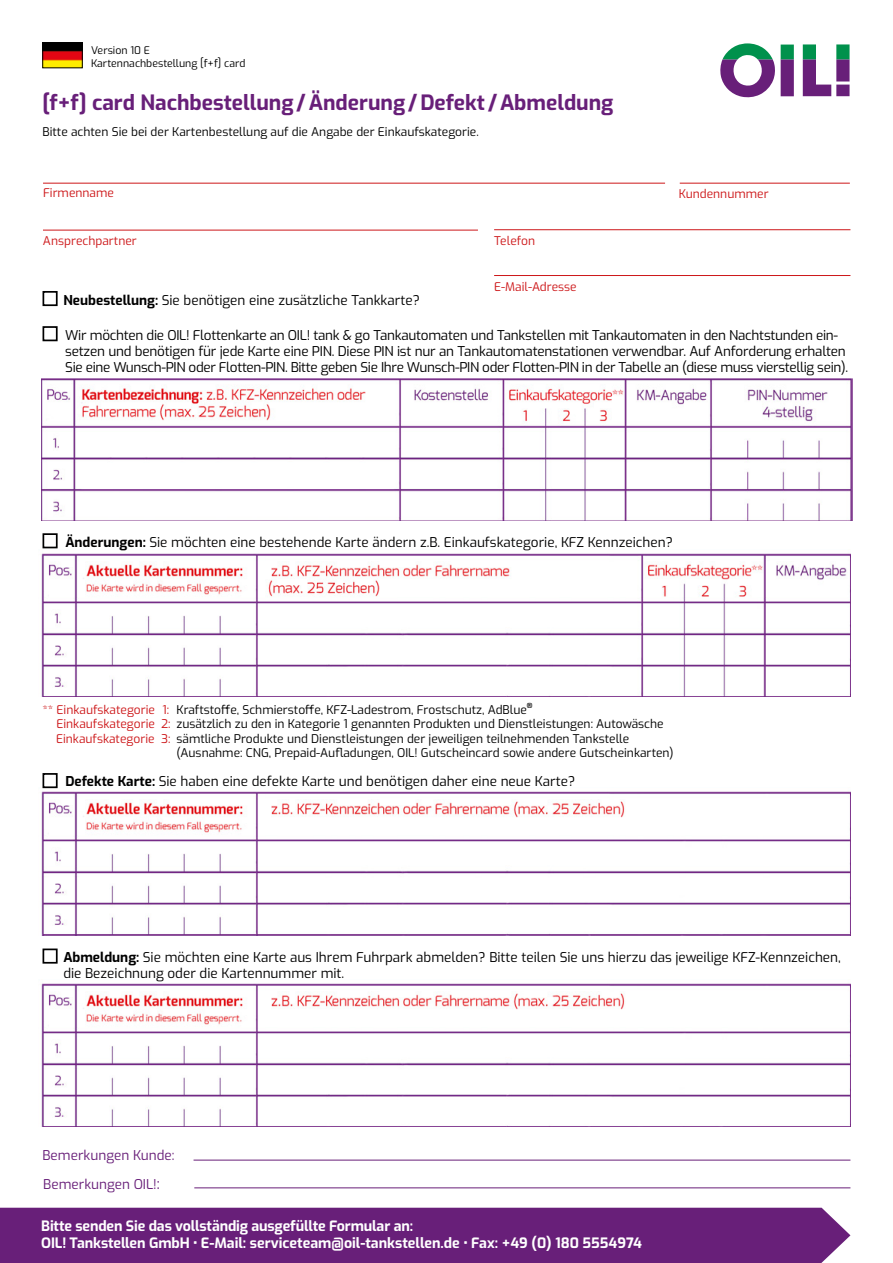
<style>
.page{position:relative;width:893px;height:1263px;background:#fff}
.page>*{position:absolute;margin:0;border:0;box-sizing:border-box;transform-origin:0 0}
.t1{font:700 21px "Exo";color:#681f79}
.t2{font:700 14.25px/17.1px "Exo";letter-spacing:-.01em;color:#fff}
.t3{font:13.5px/16.2px "Exo";letter-spacing:-.015em;color:#000}
.t4{font:13.5px "Exo";color:#681f79}
.t5{font:12px "Exo";color:#000}
.t6{font:12px "Exo";color:#cd1719}
.t7{font:10.5px/12.6px "Exo";color:#000}
.t8{font:700 7.05px "Exo";color:#000}
.s1{font-weight:700}
.s2{color:#cd1719}
.s3{font-size:15px}
</style>
<div class="page">
<div style="left:0;top:1208px;width:850px;height:55px;background:#681f79"></div>
<img style="left:41px;top:983px;width:809px;height:144px">
<hr style="left:194px;top:1187px;width:656px;height:1px;background:#681f79">
<hr style="left:194px;top:1160px;width:656px;height:1px;background:#681f79">
<hr style="left:43px;top:183px;width:622px;height:1px;background:#cd1719">
<hr style="left:43px;top:230px;width:435px;height:1px;background:#cd1719">
<hr style="left:680px;top:183px;width:170px;height:1px;background:#cd1719">
<hr style="left:494px;top:229px;width:356px;height:1px;background:#cd1719">
<hr style="left:494px;top:275px;width:356px;height:1px;background:#cd1719">
<img style="left:41px;top:545px;width:809px;height:152px">
<div style="left:43px;top:533px;width:15px;height:15px;border:2px solid #000"></div>
<div style="left:43px;top:948px;width:15px;height:16px;border:2px solid #000"></div>
<img style="left:41px;top:783px;width:809px;height:152px">
<div style="left:43px;top:773px;width:15px;height:15px;border:2px solid #000"></div>
<svg style="left:835px;top:84px;width:15px;height:13px"></svg>
<svg style="left:835px;top:44px;width:15px;height:38px"></svg>
<svg style="left:720px;top:43px;width:129px;height:55px"></svg>
<img style="left:45px;top:45px;width:35px;height:21px">
<div style="left:43px;top:43px;width:39px;height:25px;border:1px solid #000"></div>
<div style="left:43px;top:326px;width:15px;height:15px;border:2px solid #000"></div>
<div style="left:43px;top:291px;width:15px;height:15px;border:2px solid #000"></div>
<img style="left:42px;top:378px;width:810px;height:142px">
<p class="t7" style="left:91px;top:44px;width:156px">Version 10 E<br>Kartennachbestellung [f+f] card</p>
<h1 class="t1" style="left:43px;top:87px;width:572px">[f+f] card Nachbestellung / Änderung / Defekt / Abmeldung</h1>
<p class="t5" style="left:43px;top:123px;width:438px">Bitte achten Sie bei der Kartenbestellung auf die Angabe der Einkaufskategorie.</p>
<p class="t6" style="left:43px;top:184px;width:72px">Firmenname</p>
<p class="t6" style="left:43px;top:232px;width:95px">Ansprechpartner</p>
<p class="t6" style="left:494px;top:232px;width:43px">Telefon</p>
<p class="t6" style="left:494px;top:278px;width:84px">E-Mail-Adresse</p>
<p class="t6" style="left:679px;top:185px;width:91px">Kundennummer</p>
<p class="t3" style="left:63px;top:291px;width:358px"><span class="s1">Neubestellung:</span> Sie benötigen eine zusätzliche Tankkarte?</p>
<p class="t3" style="left:65px;top:326px;width:784px">Wir möchten die OIL! Flottenkarte an OIL! tank &amp; go Tankautomaten und Tankstellen mit Tankautomaten in den Nachtstunden ein&shy;setzen und benötigen für jede Karte eine PIN. Diese PIN ist nur an Tankautomatenstationen verwendbar. Auf Anforderung erhalten<br>Sie eine Wunsch-PIN oder Flotten-PIN. Bitte geben Sie Ihre Wunsch-PIN oder Flotten-PIN in der Tabelle an (diese muss vierstellig sein).</p>
<p class="t3" style="left:65px;top:533px;width:609px"><span class="s1">Änderungen:</span> Sie möchten eine bestehende Karte ändern z.B. Einkaufskategorie, KFZ Kennzeichen?</p>
<p class="t5" style="left:43px;top:700px;width:486px"><span class="s2">** Einkaufskategorie 1:</span> Kraftstoffe, Schmierstoffe, KFZ-Ladestrom, Frostschutz, AdBlue</p>
<p class="t8" style="left:527px;top:700px;width:7px">®</p>
<p class="t5" style="left:56px;top:715px;width:609px"><span class="s2">Einkaufskategorie 2:</span> zusätzlich zu den in Kategorie 1 genannten Produkten und Dienstleistungen: Autowäsche</p>
<p class="t5" style="left:56px;top:729px;width:575px"><span class="s2">Einkaufskategorie 3:</span> sämtliche Produkte und Dienstleistungen der jeweiligen teilnehmenden Tankstelle</p>
<p class="t5" style="left:176px;top:744px;width:499px">(Ausnahme: CNG, Prepaid-Aufladungen, OIL! Gutscheincard sowie andere Gutscheinkarten)</p>
<p class="t3" style="left:65px;top:773px;width:511px"><span class="s1">Defekte Karte:</span> Sie haben eine defekte Karte und benötigen daher eine neue Karte?</p>
<p class="t3" style="left:63px;top:948px;width:779px"><span class="s1">Abmeldung:</span> Sie möchten eine Karte aus Ihrem Fuhrpark abmelden? Bitte teilen Sie uns hierzu das jeweilige KFZ-Kennzeichen, die Bezeichnung oder die Kartennummer mit.</p>
<p class="t4" style="left:43px;top:1145px;width:134px">Bemerkungen Kunde:</p>
<p class="t4" style="left:43px;top:1174px;width:118px">Bemerkungen OIL!<span class="s3">:</span></p>
<p class="t2" style="left:41px;top:1217px;width:602px">Bitte senden Sie das vollständig ausgefüllte Formular an:<br>OIL! Tankstellen GmbH • E-Mail: serviceteam@oil-tankstellen.de • Fax: +49 (0) 180 5554974</p>
</div>
